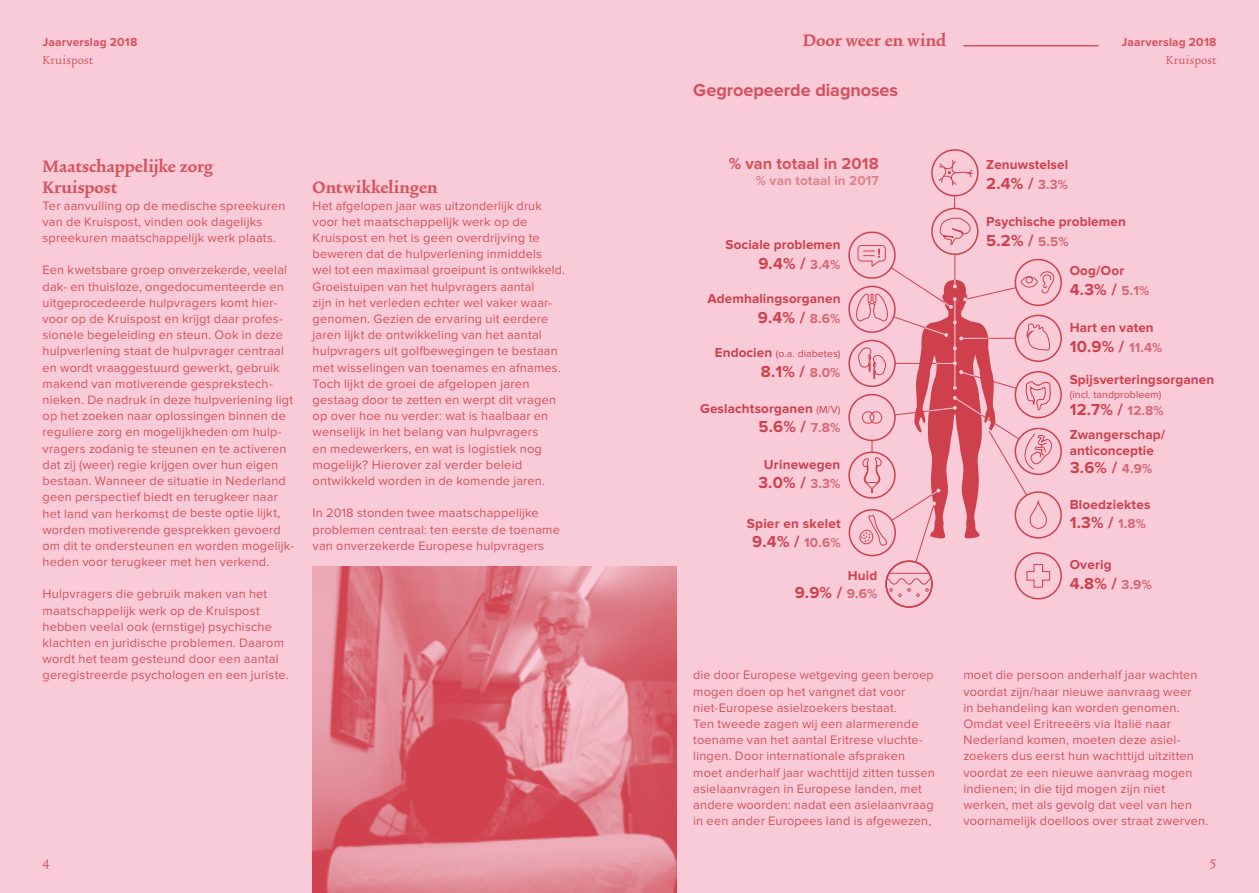
<style>
.page{position:relative;width:1259px;height:893px;background:#f9cbd8}
.page>*{position:absolute;margin:0;border:0;box-sizing:border-box;transform-origin:0 0}
.t1{font:700 19.5px/21.3px "Trinite No 2";color:#d5515c}
.t2{font:700 18px "Proxima Nova";letter-spacing:-.005em;color:#d5515c}
.t3{font:700 16.5px "Proxima Nova";color:#d5515c}
.t4{font:16.5px "Trinite No 2 Rom Wid";color:#d5515c}
.t5{font:700 13.5px/16.2px "Proxima Nova";letter-spacing:.01em;color:#d5515c}
.t6{font:13.5px "Trinite No 2 Rom Wid";letter-spacing:.015em;color:#d5515c}
.t7{font:700 13.5px "Proxima Nova";letter-spacing:.005em;color:#dc8489}
.t8{font:12.75px/16.2px "Proxima Nova";letter-spacing:.015em;color:#d5515c}
.t9{font:700 12px "Proxima Nova";letter-spacing:.015em;color:#d5515c}
.t10{font:10.5px "Proxima Nova";letter-spacing:.005em;color:#d5515c}
.s1{font-size:13.5px;color:#dc8489}
.s2{font-weight:700;font-size:13.5px}
.s3{font-weight:400;font-size:10.5px}
</style>
<div class="page">
<hr style="left:963px;top:45px;width:135px;height:2px;background:#d5515c">
<div style="left:931px;top:208px;width:47px;height:47px;border:2px solid #d5515c;border-radius:50%"></div>
<div style="left:931px;top:149px;width:47px;height:47px;border:2px solid #d5515c;border-radius:50%"></div>
<svg style="left:954px;top:196px;width:1px;height:12px"></svg>
<svg style="left:939px;top:159px;width:34px;height:27px"></svg>
<div style="left:885px;top:560px;width:47px;height:48px;border:2px solid #d5515c;border-radius:50%"></div>
<svg style="left:848px;top:218px;width:214px;height:379px"></svg>
<img style="left:313px;top:566px;width:363px;height:327px">
<p class="t9" style="left:43px;top:35px;width:96px">Jaarverslag 2018</p>
<p class="t6" style="left:43px;top:54px;width:52px">Kruispost</p>
<h1 class="t1" style="left:43px;top:157px;width:172px">Maatschappelijke zorg<br>Kruispost</h1>
<p class="t8" style="left:43px;top:197px;width:244px">Ter aanvulling op de medische spreekuren van de Kruispost, vinden ook dagelijks spreekuren maatschappelijk werk plaats.</p>
<p class="t8" style="left:43px;top:262px;width:253px">Een kwetsbare groep onverzekerde, veelal dak- en thuisloze, ongedocumenteerde en uitgeprocedeerde hulpvragers komt hier&shy;voor op de Kruispost en krijgt daar profes&shy;sionele begeleiding en steun. Ook in deze hulpverlening staat de hulpvrager centraal en wordt vraaggestuurd gewerkt, gebruik makend van motiverende gesprekstech&shy;nieken. De nadruk in deze hulpverlening ligt op het zoeken naar oplossingen binnen de reguliere zorg en mogelijkheden om hulp&shy;vragers zodanig te steunen en te activeren dat zij (weer) regie krijgen over hun eigen bestaan. Wanneer de situatie in Nederland geen perspectief biedt en terugkeer naar het land van herkomst de beste optie lijkt, worden motiverende gesprekken gevoerd om dit te ondersteunen en worden mogelijk&shy;heden voor terugkeer met hen verkend.</p>
<p class="t8" style="left:43px;top:586px;width:248px">Hulpvragers die gebruik maken van het maatschappelijk werk op de Kruispost hebben veelal ook (ernstige) psychische klachten en juridische problemen. Daarom wordt het team gesteund door een aantal geregistreerde psychologen en een juriste.</p>
<h1 class="t1" style="left:313px;top:178px;width:126px">Ontwikkelingen</h1>
<p class="t8" style="left:313px;top:197px;width:254px">Het afgelopen jaar was uitzonderlijk druk voor het maatschappelijk werk op de Kruispost en het is geen overdrijving te beweren dat de hulpverlening inmiddels<br>wel tot een maximaal groeipunt is ontwikkeld.<br>Groeistuipen van het hulpvragers aantal<br>zijn in het verleden echter wel vaker waar&shy;genomen. Gezien de ervaring uit eerdere jaren lijkt de ontwikkeling van het aantal hulpvragers uit golfbewegingen te bestaan met wisselingen van toenames en afnames.<br>Toch lijkt de groei de afgelopen jaren gestaag door te zetten en werpt dit vragen op over hoe nu verder: wat is haalbaar en wenselijk in het belang van hulpvragers<br>en medewerkers, en wat is logistiek nog mogelijk? Hierover zal verder beleid ontwikkeld worden in de komende jaren.</p>
<p class="t8" style="left:313px;top:505px;width:249px">In 2018 stonden twee maatschappelijke problemen centraal: ten eerste de toename van onverzekerde Europese hulpvragers</p>
<h1 class="t1" style="left:803px;top:31px;width:145px">Door weer en wind</h1>
<h2 class="t2" style="left:693px;top:80px;width:206px">Gegroepeerde diagnoses</h2>
<p class="t3" style="left:729px;top:154px;width:152px">% van totaal in 2018</p>
<p class="t7" style="left:756px;top:173px;width:124px">% van totaal in 2017</p>
<p class="t5" style="left:725px;top:237px;width:116px">Sociale problemen</p>
<p class="t3" style="left:758px;top:256px;width:84px">9.4% / <span class="s1">3.4%</span></p>
<p class="t5" style="left:707px;top:291px;width:134px">Ademhalingsorganen</p>
<p class="t3" style="left:758px;top:309px;width:84px">9.4% / <span class="s1">8.6%</span></p>
<p class="t10" style="left:715px;top:348px;width:127px"><span class="s2">Endocien</span> (o.a. diabetes)</p>
<p class="t3" style="left:761px;top:364px;width:81px">8.1% / <span class="s1">8.0%</span></p>
<p class="t5" style="left:700px;top:401px;width:142px">Geslachtsorganen <span class="s3">(M/V)</span></p>
<p class="t3" style="left:758px;top:419px;width:83px">5.6% / <span class="s1">7.8%</span></p>
<p class="t5" style="left:764px;top:457px;width:78px">Urinewegen</p>
<p class="t3" style="left:758px;top:475px;width:83px">3.0% / <span class="s1">3.3%</span></p>
<p class="t5" style="left:747px;top:516px;width:95px">Spier en skelet</p>
<p class="t3" style="left:752px;top:534px;width:90px">9.4% / <span class="s1">10.6%</span></p>
<p class="t5" style="left:847px;top:567px;width:31px">Huid</p>
<p class="t3" style="left:794px;top:585px;width:84px">9.9% / <span class="s1">9.6%</span></p>
<p class="t5" style="left:986px;top:157px;width:83px">Zenuwstelsel</p>
<p class="t3" style="left:986px;top:176px;width:83px">2.4% / <span class="s1">3.3%</span></p>
<p class="t9" style="left:1121px;top:35px;width:96px">Jaarverslag 2018</p>
<p class="t6" style="left:1165px;top:54px;width:52px">Kruispost</p>
<p class="t5" style="left:986px;top:214px;width:141px">Psychische problemen</p>
<p class="t3" style="left:986px;top:233px;width:84px">5.2% / <span class="s1">5.5%</span></p>
<p class="t5" style="left:1069px;top:263px;width:56px">Oog/Oor</p>
<p class="t3" style="left:1070px;top:282px;width:81px">4.3% / <span class="s1">5.1%</span></p>
<p class="t5" style="left:1069px;top:320px;width:86px">Hart en vaten</p>
<p class="t3" style="left:1069px;top:339px;width:94px">10.9% / <span class="s1">11.4%</span></p>
<p class="t5" style="left:1069px;top:372px;width:146px">Spijsverteringsorganen</p>
<p class="t10" style="left:1069px;top:388px;width:93px">(incl. tandprobleem)</p>
<p class="t3" style="left:1069px;top:402px;width:96px">12.7% / <span class="s1">12.8%</span></p>
<p class="t5" style="left:1069px;top:427px;width:97px">Zwangerschap/ anticonceptie</p>
<p class="t3" style="left:1070px;top:460px;width:84px">3.6% / <span class="s1">4.9%</span></p>
<p class="t5" style="left:1069px;top:497px;width:82px">Bloedziektes</p>
<p class="t3" style="left:1069px;top:515px;width:78px">1.3% / <span class="s1">1.8%</span></p>
<p class="t5" style="left:1069px;top:557px;width:43px">Overig</p>
<p class="t3" style="left:1069px;top:576px;width:84px">4.8% / <span class="s1">3.9%</span></p>
<p class="t8" style="left:693px;top:667px;width:243px">die door Europese wetgeving geen beroep mogen doen op het vangnet dat voor niet-Europese asielzoekers bestaat.<br>Ten tweede zagen wij een alarmerende toename van het aantal Eritrese vluchte&shy;lingen. Door internationale afspraken moet anderhalf jaar wachttijd zitten tussen asielaanvragen in Europese landen, met andere woorden: nadat een asielaanvraag in een ander Europees land is afgewezen,</p>
<p class="t8" style="left:963px;top:667px;width:246px">moet die persoon anderhalf jaar wachten voordat zijn/haar nieuwe aanvraag weer<br>in behandeling kan worden genomen.<br>Omdat veel Eritreeërs via Italië naar Nederland komen, moeten deze asiel&shy;zoekers dus eerst hun wachttijd uitzitten voordat ze een nieuwe aanvraag mogen indienen; in die tijd mogen zijn niet werken, met als gevolg dat veel van hen voornamelijk doelloos over straat zwerven.</p>
<p class="t4" style="left:43px;top:854px;width:9px">4</p>
<p class="t4" style="left:1209px;top:854px;width:9px">5</p>
</div>
